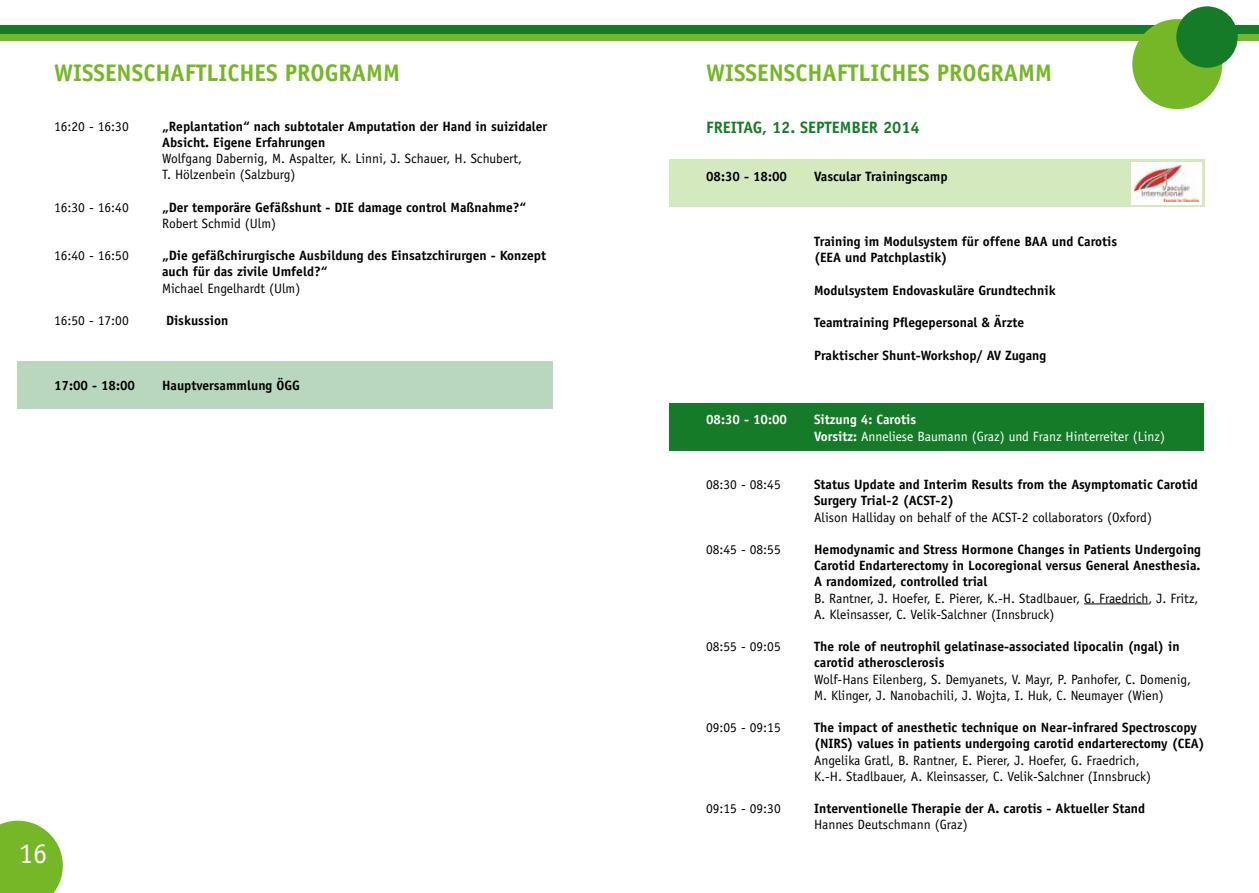
<style>
.page{position:relative;width:1259px;height:893px;background:#fff}
.page>*{position:absolute;margin:0;border:0;box-sizing:border-box;transform-origin:0 0}
.t1{font:28.5px "Officina Sans Std";color:#fff}
.t2{font:700 24px "Officina Sans Std";color:#75b726}
.t3{font:700 16.5px "Officina Sans Std";color:#167b28}
.t4{font:700 13.5px/16.2px "Officina Sans Std";color:#000}
.t5{font:13.5px/16.2px "Officina Sans Std";color:#000}
.t6{font:13.5px/16.2px "Officina Sans Std";color:#fff}
.t7{font:700 13.5px "Officina Sans Std";color:#fff}
.s1{font-weight:700}
</style>
<div class="page">
<div style="left:0;top:32px;width:1259px;height:9px;background:#75b726"></div>
<div style="left:0;top:26px;width:1259px;height:8px;background:#167b28"></div>
<div style="left:1132px;top:19px;width:90px;height:90px;background:#75b726;border-radius:50%"></div>
<div style="left:1176px;top:6px;width:61px;height:62px;background:#167b28;border-radius:50%"></div>
<svg style="left:0;top:821px;width:63px;height:72px;background:#85bf3f"></svg>
<div style="left:18px;top:362px;width:535px;height:47px;background:#b9d7be"></div>
<div style="left:669px;top:159px;width:535px;height:48px;background:#d5e9be"></div>
<div style="left:669px;top:404px;width:535px;height:47px;background:#167b28"></div>
<hr style="left:1084px;top:604px;width:64px;height:1px;background:#000">
<div style="left:1131px;top:162px;width:70px;height:43px;background:#fff"></div>
<img style="left:1135px;top:165px;width:63px;height:36px">
<h2 class="t2" style="left:54px;top:58px;width:14px">Wiss</h2>
<h2 class="t2" style="left:105px;top:58px;width:263px">enschaftlich es Programm</h2>
<h2 class="t2" style="left:706px;top:58px;width:14px">Wiss</h2>
<h2 class="t2" style="left:757px;top:58px;width:263px">enschaftlich es Programm</h2>
<p class="t5" style="left:54px;top:118px;width:76px">16:20 - 16:30</p>
<p class="t4" style="left:162px;top:118px;width:387px">„Replantation“ nach subtotaler Amputation der Hand in suizidaler<br>Absicht. Eigene Erfahrungen</p>
<p class="t5" style="left:162px;top:150px;width:362px">Wolfgang Dabernig, M. Aspalter, K. Linni, J. Schauer, H. Schubert,<br>T. Hölzenbein (Salzburg)</p>
<p class="t5" style="left:54px;top:199px;width:76px">16:30 - 16:40</p>
<p class="t4" style="left:162px;top:199px;width:366px">„Der temporäre Gefäßshunt - DIE damage control Maßnahme?“</p>
<p class="t5" style="left:162px;top:215px;width:116px">Robert Schmid (Ulm)</p>
<p class="t5" style="left:54px;top:247px;width:76px">16:40 - 16:50</p>
<p class="t4" style="left:162px;top:247px;width:386px">„Die gefäßchirurgische Ausbildung des Einsatzchirurgen - Konzept auch für das zivile Umfeld?“</p>
<p class="t5" style="left:162px;top:280px;width:140px">Michael Engelhardt (Ulm)</p>
<p class="t5" style="left:54px;top:312px;width:76px">16:50 - 17:00</p>
<p class="t4" style="left:166px;top:312px;width:64px">Diskussion</p>
<p class="t4" style="left:54px;top:377px;width:83px">17:00 - 18:00</p>
<p class="t4" style="left:162px;top:377px;width:139px">Hauptversammlung ÖGG</p>
<h1 class="t1" style="left:19px;top:836px;width:30px">16</h1>
<p class="t3" style="left:706px;top:117px;width:215px">Freitag, 12. September 2014</p>
<p class="t4" style="left:706px;top:168px;width:83px">08:30 - 18:00</p>
<p class="t4" style="left:814px;top:168px;width:135px">Vascular Trainingscamp</p>
<p class="t4" style="left:814px;top:233px;width:305px">Training im Modulsystem für offene BAA und Carotis (EEA und Patchplastik)</p>
<p class="t4" style="left:814px;top:282px;width:243px">Modulsystem Endovaskuläre Grundtechnik</p>
<p class="t4" style="left:706px;top:314px;width:40px">T</p>
<p class="t4" style="left:819px;top:314px;width:206px">eamtraining Pflegepersonal &amp; Ärzte</p>
<p class="t4" style="left:814px;top:347px;width:234px">Praktischer Shunt-Workshop/ AV Zugang</p>
<p class="t7" style="left:706px;top:411px;width:83px">08:30 - 10:00</p>
<p class="t6" style="left:814px;top:412px;width:352px"><span class="s1">Sitzung 4: Carotis<br>Vorsitz:</span> Anneliese Baumann (Graz) und Franz Hinterreiter (Linz)</p>
<p class="t5" style="left:706px;top:476px;width:76px">08:30 - 08:45</p>
<p class="t4" style="left:814px;top:476px;width:385px">Status Update and Interim Results from the Asymptomatic Carotid<br>Surgery Trial-2 (ACST-2)</p>
<p class="t5" style="left:814px;top:509px;width:339px">Alison Halliday on behalf of the ACST-2 collaborators (Oxford)</p>
<p class="t5" style="left:706px;top:541px;width:76px">08:45 - 08:55</p>
<p class="t4" style="left:814px;top:541px;width:388px">Hemodynamic and Stress Hormone Changes in Patients Undergoing</p>
<p class="t4" style="left:706px;top:557px;width:40px">C</p>
<p class="t4" style="left:814px;top:557px;width:388px;text-indent:7px">arotid Endarterectomy in Locoregional versus General Anesthesia.<br>A randomized, controlled trial</p>
<p class="t5" style="left:814px;top:590px;width:386px">B. Rantner, J. Hoefer, E. Pierer, K.-H. Stadlbauer, G. Fraedrich, J. Fritz,<br>A. Kleinsasser, C. Velik-Salchner (Innsbruck)</p>
<p class="t5" style="left:706px;top:638px;width:76px">08:55 - 09:05</p>
<p class="t4" style="left:814px;top:638px;width:367px">The role of neutrophil gelatinase-associated lipocalin (ngal) in carotid atherosclerosis</p>
<p class="t5" style="left:814px;top:671px;width:378px">Wolf-Hans Eilenberg, S. Demyanets, V. Mayr, P. Panhofer, C. Domenig,<br>M. Klinger, J. Nanobachili, J. Wojta, I. Huk, C. Neumayer (Wien)</p>
<p class="t5" style="left:706px;top:719px;width:76px">09:05 - 09:15</p>
<p class="t4" style="left:814px;top:719px;width:392px">The impact of anesthetic technique on N ear-infrared Spectroscopy (N IRS) values in patients undergoing carotid endarterectomy (CEA)</p>
<p class="t5" style="left:814px;top:752px;width:339px">Angelika Gratl, B. Rantner, E. Pierer, J. Hoefer, G. Fraedrich,<br>K.-H. Stadlbauer, A. Kleinsasser, C. Velik-Salchner (Innsbruck)</p>
<p class="t5" style="left:706px;top:800px;width:76px">09:15 - 09:30</p>
<p class="t4" style="left:814px;top:800px;width:332px">Interventionelle Therapie der A. carotis - Aktueller Stand</p>
<p class="t5" style="left:814px;top:817px;width:155px">Hannes Deutschmann (Graz)</p>
</div>
